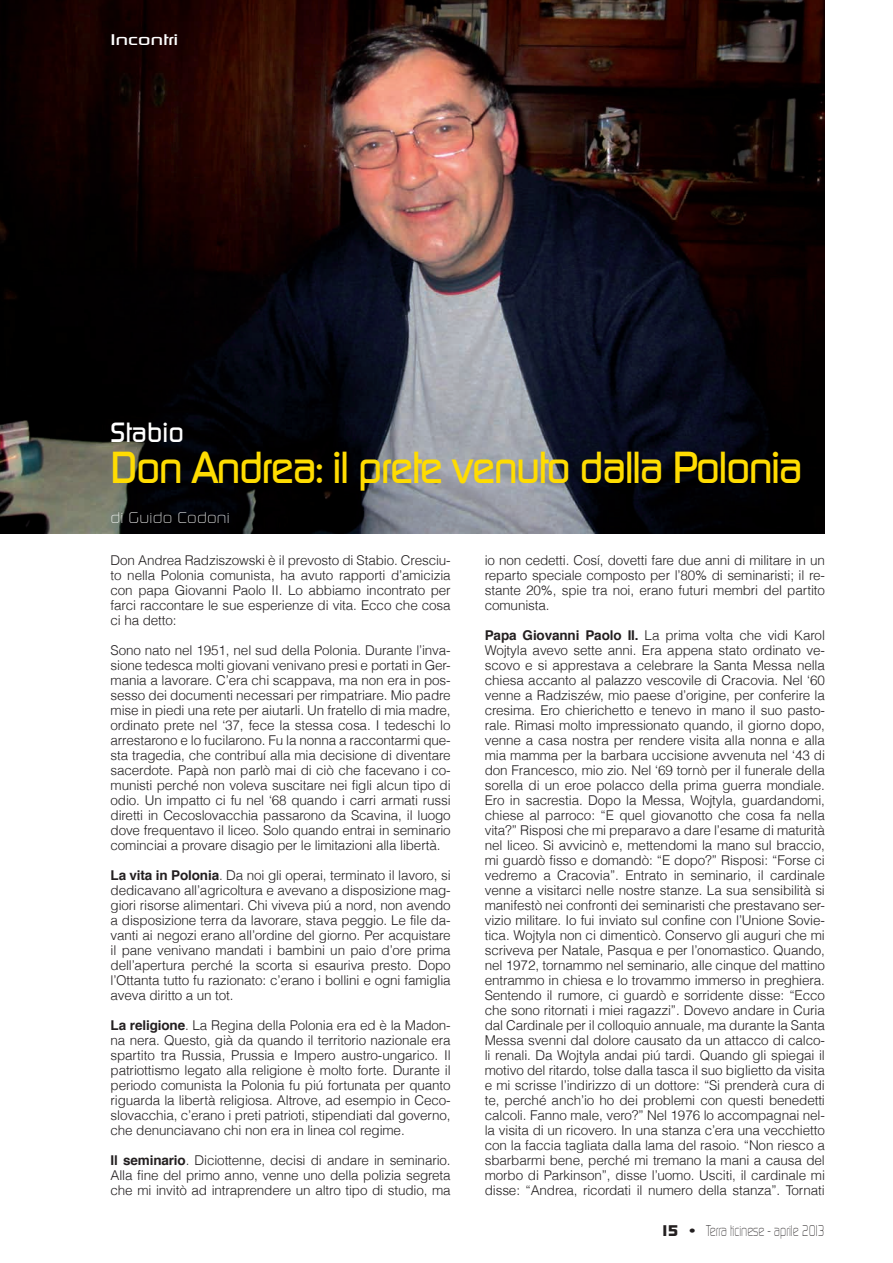
<style>
.page{position:relative;width:893px;height:1263px;background:#fff}
.page>*{position:absolute;margin:0;border:0;box-sizing:border-box;transform-origin:0 0}
.t1{font:500 43.5px "Digital";letter-spacing:-.04em;color:#ffdc01}
.t2{font:500 27px "Digital";color:#fff}
.t3{font:300 15px "Digital";color:#231f20;scale:.7 1}
.t4{font:300 15px "Digital";letter-spacing:.01em;color:#fff;scale:1.1 1}
.t5{font:500 15px "Digital";letter-spacing:-.015em;color:#fff;scale:1.5 1}
.t6{font:300 13.5px/15px "Helvetica";letter-spacing:-.01em;color:#231f20;text-align:justify}
.s1{font-weight:700}
</style>
<div class="page">
<img style="left:0;top:0;width:825px;height:534px">
<p class="t5" style="left:111px;top:31px;width:47px">Incontri</p>
<h2 class="t2" style="left:111px;top:417px;width:75px">Stabio</h2>
<h1 class="t1" style="left:111px;top:443px;width:694px">Don Andrea: il prete venuto dalla Polonia</h1>
<p class="t4" style="left:111px;top:509px;width:110px">di Guido Codoni</p>
<p class="t6" style="left:111px;top:552px;width:342px">Don Andrea Radziszowski è il prevosto di Stabio. Cresciu&shy;to nella Polonia comunista, ha avuto rapporti d’amicizia con papa Giovanni Paolo II. Lo abbiamo incontrato per farci raccontare le sue esperienze di vita. Ecco che cosa ci ha detto:</p>
<p class="t6" style="left:111px;top:642px;width:342px">Sono nato nel 1951, nel sud della Polonia. Durante l’inva&shy;sione tedesca molti giovani venivano presi e portati in Ger&shy;mania a lavorare. C’era chi scappava, ma non era in pos&shy;sesso dei documenti necessari per rimpatriare. Mio padre mise in piedi una rete per aiutarli. Un fratello di mia madre, ordinato prete nel ‘37, fece la stessa cosa. I tedeschi lo arrestarono e lo fucilarono. Fu la nonna a raccontarmi que&shy;sta tragedia, che contribuí alla mia decisione di diventare sacerdote. Papà non parlò mai di ciò che facevano i co&shy;munisti perché non voleva suscitare nei figli alcun tipo di odio. Un impatto ci fu nel ‘68 quando i carri armati russi diretti in Cecoslovacchia passarono da Scavina, il luogo dove frequentavo il liceo. Solo quando entrai in seminario cominciai a provare disagio per le limitazioni alla libertà.</p>
<p class="t6" style="left:111px;top:867px;width:342px"><span class="s1">La vita in Polonia</span>. Da noi gli operai, terminato il lavoro, si dedicavano all’agricoltura e avevano a disposizione mag&shy;giori risorse alimentari. Chi viveva piú a nord, non avendo a disposizione terra da lavorare, stava peggio. Le file da&shy;vanti ai negozi erano all’ordine del giorno. Per acquistare il pane venivano mandati i bambini un paio d’ore prima dell’apertura perché la scorta si esauriva presto. Dopo l’Ottanta tutto fu razionato: c’erano i bollini e ogni famiglia aveva diritto a un tot.</p>
<p class="t6" style="left:111px;top:1017px;width:342px"><span class="s1">La religione</span>. La Regina della Polonia era ed è la Madon&shy;na nera. Questo, già da quando il territorio nazionale era spartito tra Russia, Prussia e Impero austro-ungarico. Il patriottismo legato alla religione è molto forte. Durante il periodo comunista la Polonia fu piú fortunata per quanto riguarda la libertà religiosa. Altrove, ad esempio in Ceco&shy;slovacchia, c’erano i preti patrioti, stipendiati dal governo, che denunciavano chi non era in linea col regime.</p>
<p class="t6" style="left:111px;top:1152px;width:342px"><span class="s1">Il seminario</span>. Diciottenne, decisi di andare in seminario.<br>Alla fine del primo anno, venne uno della polizia segreta che mi invitò ad intraprendere un altro tipo di studio, ma</p>
<p class="t6" style="left:485px;top:552px;width:342px">io non cedetti. Cosí, dovetti fare due anni di militare in un reparto speciale composto per l’80% di seminaristi; il re&shy;stante 20%, spie tra noi, erano futuri membri del partito comunista.</p>
<p class="t6" style="left:485px;top:627px;width:342px"><span class="s1">Papa Giovanni Paolo II.</span> La prima volta che vidi Karol Wojtyla avevo sette anni. Era appena stato ordinato ve&shy;scovo e si apprestava a celebrare la Santa Messa nella chiesa accanto al palazzo vescovile di Cracovia. Nel ‘60 venne a Radziszéw, mio paese d’origine, per conferire la cresima. Ero chierichetto e tenevo in mano il suo pasto&shy;rale. Rimasi molto impressionato quando, il giorno dopo, venne a casa nostra per rendere visita alla nonna e alla mia mamma per la barbara uccisione avvenuta nel ‘43 di don Francesco, mio zio. Nel ‘69 tornò per il funerale della sorella di un eroe polacco della prima guerra mondiale.<br>Ero in sacrestia. Dopo la Messa, Wojtyla, guardandomi, chiese al parroco: “E quel giovanotto che cosa fa nella vita?” Risposi che mi preparavo a dare l’esame di maturità nel liceo. Si avvicinò e, mettendomi la mano sul braccio, mi guardò fisso e domandò: “E dopo?” Risposi: “Forse ci vedremo a Cracovia”. Entrato in seminario, il cardinale venne a visitarci nelle nostre stanze. La sua sensibilità si manifestò nei confronti dei seminaristi che prestavano ser&shy;vizio militare. Io fui inviato sul confine con l’Unione Sovie&shy;tica. Wojtyla non ci dimenticò. Conservo gli auguri che mi scriveva per Natale, Pasqua e per l’onomastico. Quando, nel 1972, tornammo nel seminario, alle cinque del mattino entrammo in chiesa e lo trovammo immerso in preghiera.<br>Sentendo il rumore, ci guardò e sorridente disse: “Ecco che sono ritornati i miei ragazzi”. Dovevo andare in Curia dal Cardinale per il colloquio annuale, ma durante la Santa Messa svenni dal dolore causato da un attacco di calco&shy;li renali. Da Wojtyla andai piú tardi. Quando gli spiegai il motivo del ritardo, tolse dalla tasca il suo biglietto da visita e mi scrisse l’indirizzo di un dottore: “Si prenderà cura di te, perché anch’io ho dei problemi con questi benedetti calcoli. Fanno male, vero?” Nel 1976 lo accompagnai nel&shy;la visita di un ricovero. In una stanza c’era una vecchietto con la faccia tagliata dalla lama del rasoio. “Non riesco a sbarbarmi bene, perché mi tremano la mani a causa del morbo di Parkinson”, disse l’uomo. Usciti, il cardinale mi disse: “Andrea, ricordati il numero della stanza”. Tornati</p>
<p class="t3" style="left:660px;top:1222px;width:238px"><span class="s1">15 •</span> Terra ticinese - aprile 2013</p>
</div>
